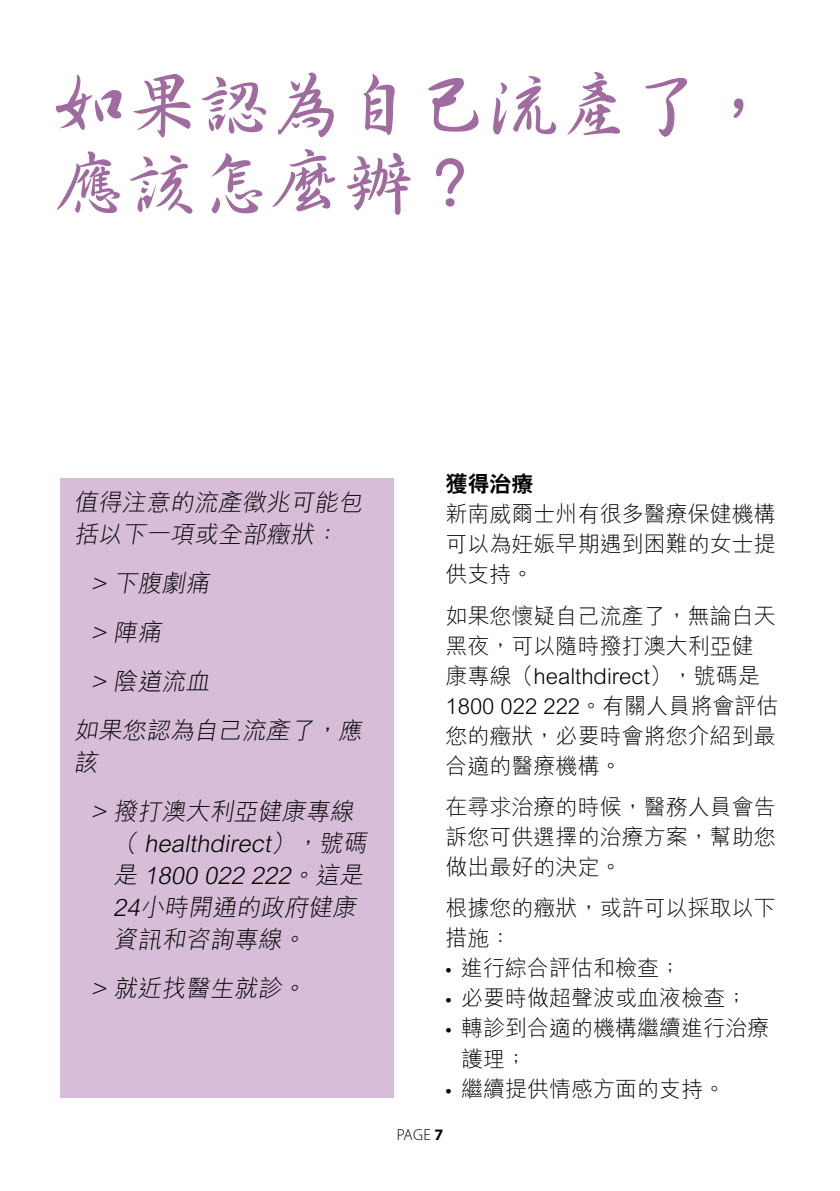
<style>
.page{position:relative;width:840px;height:1191px;background:#fff}
.page>*{position:absolute;margin:0;border:0;box-sizing:border-box;transform-origin:0 0}
.t1{font:72px/78px "DF Xing Shu Md HK BF";color:#a06b9f}
.t2{font:italic 300 24px/32px "M Hei";color:#000}
.t3{font:300 22px/30px "M Hei";color:#000}
.t4{font:800 22px "C Hei 2";color:#000}
.t5{font:300 16px "Myriad Pro";color:#000}
.s1{font-family:"Myriad Pro";font-weight:400}
.s2{font-weight:700}
</style>
<div class="page">
<div style="left:60px;top:478px;width:333px;height:620px;background:#d7bdd7"></div>
<h1 class="t1" style="left:54px;top:69px;width:722px">如果認為自己流產了，應該怎麼辦？</h1>
<p class="t2" style="left:74px;top:486px;width:294px">值得注意的流產徵兆可能包括以下一項或全部癥狀：</p>
<p class="t2" style="left:91px;top:567px;width:124px">&gt; 下腹劇痛</p>
<p class="t2" style="left:91px;top:616px;width:76px">&gt; 陣痛</p>
<p class="t2" style="left:91px;top:665px;width:124px">&gt; 陰道流血</p>
<p class="t2" style="left:74px;top:714px;width:294px">如果您認為自己流產了，應</p>
<p class="t2" style="left:91px;top:738px;width:268px;line-height:49px;text-indent:-17px">該<br>&gt; 撥打澳大利亞健康專線</p>
<p class="t2" style="left:113px;top:827px;width:259px">（ healthdirect），號碼是 1800 022 222。這是<br>24小時開通的政府健康資訊和咨詢專線。</p>
<p class="t2" style="left:91px;top:972px;width:220px">&gt; 就近找醫生就診。</p>
<p class="t4" style="left:445px;top:472px;width:90px">獲得治療</p>
<p class="t3" style="left:445px;top:500px;width:332px;text-align:justify">新南威爾士州有很多醫療保健機構可以為妊娠早期遇到困難的女士提供支持。</p>
<p class="t3" style="left:445px;top:601px;width:334px">如果您懷疑自己流產了，無論白天黑夜，可以隨時撥打澳大利亞健康專線（healthdirect），號碼是<br>1800 022 222。有關人員將會評估您的癥狀，必要時會將您介紹到最合適的醫療機構。</p>
<p class="t3" style="left:445px;top:792px;width:332px;text-align:justify">在尋求治療的時候，醫務人員會告訴您可供選擇的治療方案，幫助您做出最好的決定。</p>
<p class="t3" style="left:445px;top:894px;width:332px">根據您的癥狀，或許可以採取以下措施：</p>
<p class="t3" style="left:445px;top:954px;width:237px"><span class="s1">•</span> 進行綜合評估和檢查；</p>
<p class="t3" style="left:445px;top:984px;width:303px"><span class="s1">•</span> 必要時做超聲波或血液檢查；</p>
<p class="t3" style="left:461px;top:1014px;width:309px;text-indent:-16px"><span class="s1">•</span> 轉診到合適的機構繼續進行治療護理；</p>
<p class="t3" style="left:445px;top:1074px;width:281px"><span class="s1">•</span> 繼續提供情感方面的支持。</p>
<p class="t5" style="left:396px;top:1125px;width:48px">page <span class="s2">7</span></p>
</div>
